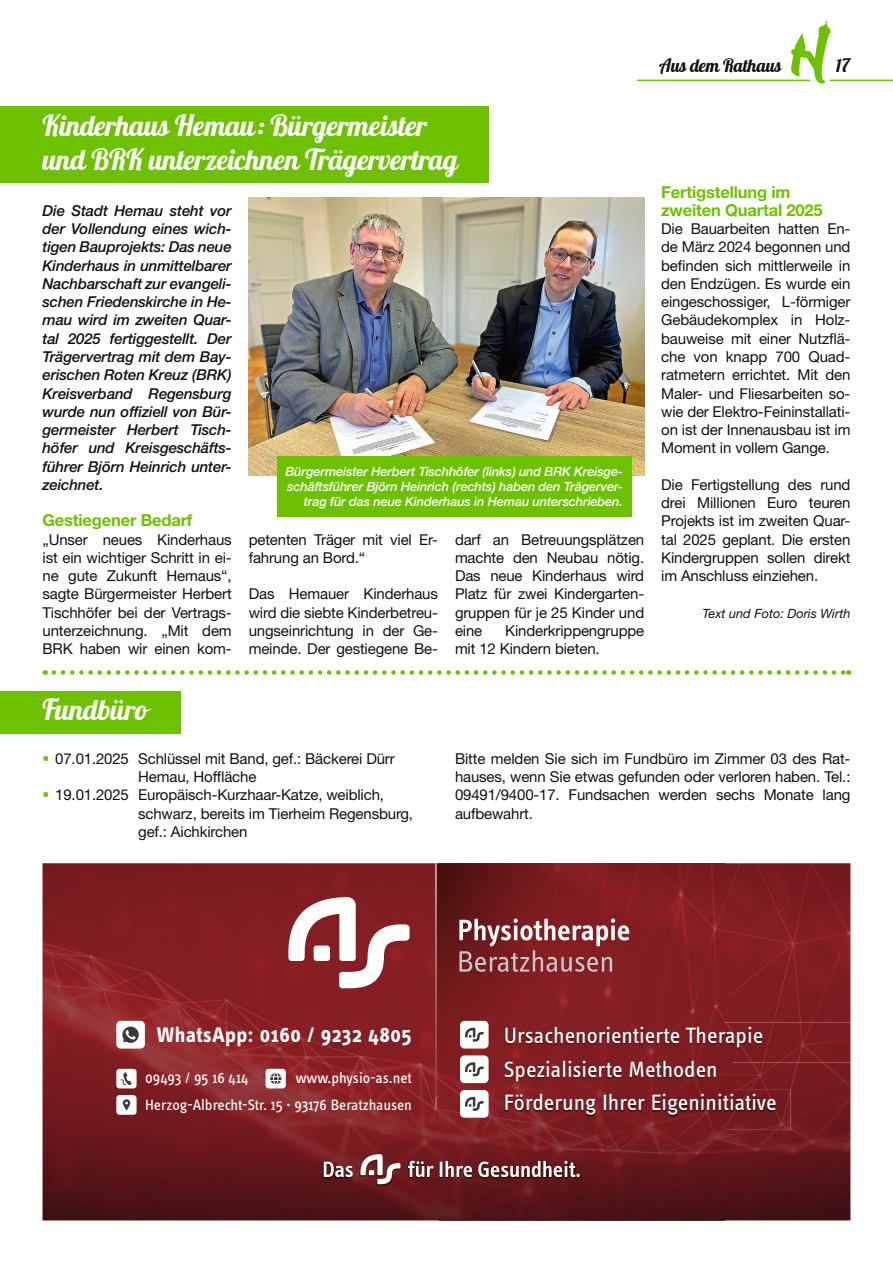
<style>
.page{position:relative;width:893px;height:1263px;background:#fff}
.page>*{position:absolute;margin:0;border:0;box-sizing:border-box;transform-origin:0 0}
.Überschrift1{font:28.5px/34.2px "Galada";letter-spacing:-.01em;color:#fff}
.t1{font:22.95px/33.8px "Info Text Pro";color:#fff}
.t2{font:700 21.75px "Info Text Pro";letter-spacing:.02em;color:#fff}
.Überschrift1-2{font:18px "Galada";letter-spacing:-.01em;color:#11110f}
.Überschrift_klein{font:700 16.5px/18.3px "Helvetica Neue LT Std";letter-spacing:-.01em;color:#6ec100}
.t3{font:15.45px/27.2px "Info Text Pro";letter-spacing:-.005em;color:#fff;text-align:right}
.Fliesstext{font:15px/18.3px "Helvetica Neue LT Std";letter-spacing:-.01em;color:#11110f;text-align:justify}
.Vorspann{font:italic 500 15px/18.3px "Helvetica Neue LT Std";letter-spacing:-.01em;color:#11110f;text-align:justify}
.Bildunterschrift{font:italic 500 12.75px/15px "Helvetica Neue LT Std";letter-spacing:-.01em;color:#fff;text-align:right}
.Autor{font:italic 12.75px "Helvetica Neue LT Std";color:#11110f}
</style>
<div class="page">
<hr style="left:831px;top:80px;width:62px;height:1px;background:#6ec100">
<svg style="left:791px;top:21px;width:40px;height:63px"></svg>
<hr style="left:638px;top:80px;width:171px;height:1px;background:#6ec100">
<svg style="left:54px;top:670px;width:795px;height:5px"></svg>
<img style="left:249px;top:198px;width:395px;height:278px">
<div style="left:0;top:106px;width:489px;height:77px;background:#6ec100"></div>
<div style="left:277px;top:456px;width:354px;height:61px;background:#6ec100"></div>
<img style="left:43px;top:863px;width:807px;height:357px">
<img style="left:436px;top:863px;width:259px;height:233px">
<img style="left:435px;top:863px;width:1px;height:246px">
<svg style="left:288px;top:897px;width:121px;height:91px"></svg>
<svg style="left:459px;top:918px;width:170px;height:54px;background:#995255"></svg>
<img style="left:322px;top:1153px;width:260px;height:34px">
<svg style="left:324px;top:1161px;width:29px;height:16px"></svg>
<svg style="left:408px;top:1161px;width:26px;height:16px"></svg>
<svg style="left:440px;top:1161px;width:32px;height:16px"></svg>
<svg style="left:478px;top:1161px;width:102px;height:16px"></svg>
<svg style="left:360px;top:1154px;width:40px;height:30px"></svg>
<img style="left:502px;top:1022px;width:348px;height:40px">
<div style="left:460px;top:1021px;width:29px;height:27px;background:#fff;border-radius:4px"></div>
<svg style="left:465px;top:1028px;width:19px;height:14px"></svg>
<div style="left:460px;top:1055px;width:29px;height:28px;background:#fff;border-radius:4px"></div>
<svg style="left:465px;top:1062px;width:19px;height:14px"></svg>
<img style="left:502px;top:1056px;width:230px;height:34px">
<div style="left:460px;top:1090px;width:29px;height:28px;background:#fff;border-radius:4px"></div>
<svg style="left:465px;top:1097px;width:19px;height:14px"></svg>
<img style="left:502px;top:1090px;width:288px;height:40px">
<img style="left:502px;top:1090px;width:193px;height:6px">
<div style="left:116px;top:1069px;width:21px;height:19px;background:#fff;border-radius:3px"></div>
<svg style="left:120px;top:1072px;width:12px;height:13px"></svg>
<div style="left:116px;top:1021px;width:29px;height:27px;background:#fff;border-radius:4px"></div>
<svg style="left:122px;top:1026px;width:17px;height:17px"></svg>
<div style="left:266px;top:1069px;width:20px;height:19px;background:#fff;border-radius:3px"></div>
<svg style="left:270px;top:1073px;width:11px;height:11px"></svg>
<div style="left:116px;top:1095px;width:21px;height:20px;background:#fff;border-radius:3px"></div>
<svg style="left:123px;top:1099px;width:7px;height:11px"></svg>
<div style="left:0;top:691px;width:181px;height:42px;background:#6ec100"></div>
<p class="Überschrift1-2" style="left:659px;top:55px;width:124px">Aus dem Rathaus</p>
<p class="Überschrift1-2" style="left:836px;top:55px;width:16px">17</p>
<p class="Überschrift1" style="left:43px;top:109px;width:417px">Kinderhaus Hemau: Bürgermeister und BRK unterzeichnen Trägervertrag</p>
<p class="Vorspann" style="left:43px;top:201px;width:191px">Die Stadt Hemau steht vor der Vollendung eines wich&shy;tigen Bauprojekts: Das neue Kinderhaus in unmittelbarer Nachbarschaft zur evangeli&shy;schen Friedenskirche in He&shy;mau wird im zweiten Quar&shy;tal 2025 fertiggestellt. Der Trägervertrag mit dem Bay&shy;erischen Roten Kreuz (BRK)<br>Kreisverband Regensburg wurde nun offiziell von Bür&shy;germeister Herbert Tisch&shy;höfer und Kreisgeschäfts&shy;führer Björn Heinrich unter&shy;zeichnet.</p>
<p class="Überschrift_klein" style="left:43px;top:511px;width:151px">Gestiegener Bedarf</p>
<p class="Fliesstext" style="left:43px;top:530px;width:191px">„Unser neues Kinderhaus ist ein wichtiger Schritt in ei&shy;ne gute Zukunft Hemaus“, sagte Bürgermeister Herbert Tischhöfer bei der Vertrags&shy;unterzeichnung. „Mit dem BRK haben wir einen kom-</p>
<p class="Bildunterschrift" style="left:285px;top:464px;width:339px">Bürgermeister Herbert Tischhöfer (links) und BRK Kreisge&shy;schäftsführer Björn Heinrich (rechts) haben den Trägerver&shy;trag für das neue Kinderhaus in Hemau unterschrieben.</p>
<p class="Fliesstext" style="left:249px;top:530px;width:191px">petenten Träger mit viel Er&shy;fahrung an Bord.“</p>
<p class="Fliesstext" style="left:249px;top:585px;width:191px">Das Hemauer Kinderhaus wird die siebte Kinderbetreu&shy;ungseinrichtung in der Ge&shy;meinde. Der gestiegene Be-</p>
<p class="Fliesstext" style="left:455px;top:530px;width:191px">darf an Betreuungsplätzen machte den Neubau nötig.<br>Das neue Kinderhaus wird Platz für zwei Kindergarten&shy;gruppen für je 25 Kinder und eine</p>
<p class="Fliesstext" style="left:455px;top:621px;width:191px;text-indent:50px">Kinderkrippengruppe mit 12 Kindern bieten.</p>
<p class="Überschrift_klein" style="left:661px;top:182px;width:163px">Fertigstellung im zweiten Quartal 2025</p>
<p class="Fliesstext" style="left:661px;top:219px;width:191px">Die Bauarbeiten hatten En&shy;de März 2024 begonnen und befinden sich mittlerweile in den Endzügen. Es wurde ein eingeschossiger, L-förmiger Gebäudekomplex in Holz&shy;bauweise mit einer Nutzflä&shy;che von knapp 700 Quad&shy;ratmetern errichtet. Mit den Maler- und Fliesarbeiten so&shy;wie der Elektro-Feininstallati&shy;on ist der Innenausbau ist im Moment in vollem Gange.</p>
<p class="Fliesstext" style="left:661px;top:475px;width:191px">Die Fertigstellung des rund drei Millionen Euro teuren Projekts ist im zweiten Quar&shy;tal 2025 geplant. Die ersten Kindergruppen sollen direkt im Anschluss einziehen.</p>
<p class="Autor" style="left:702px;top:605px;width:150px">Text und Foto: Doris Wirth</p>
<p class="Überschrift1" style="left:43px;top:693px;width:107px">Fundbüro</p>
<p class="Fliesstext" style="left:138px;top:749px;width:258px;text-indent:-83px">07.01.2025 Schlüssel mit Band, gef.: Bäckerei Dürr<br>Hemau, Hoffläche</p>
<p class="Fliesstext" style="left:138px;top:786px;width:276px;text-align:left;text-indent:-83px">19.01.2025 Europäisch-Kurzhaar-Katze, weiblich, schwarz, bereits im Tierheim Regensburg, gef.: Aichkirchen</p>
<p class="Fliesstext" style="left:455px;top:749px;width:397px">Bitte melden Sie sich im Fundbüro im Zimmer 03 des Rat&shy;hauses, wenn Sie etwas gefunden oder verloren haben. Tel.:<br>09491/9400-17. Fundsachen werden sechs Monate lang aufbewahrt.</p>
<p class="t2" style="left:157px;top:1021px;width:256px">WhatsApp: 0160 / 9232 4805</p>
<p class="t3" style="left:145px;top:1064px;width:268px">www.physio-as.net<br>Herzog-Albrecht-Str. 15 · 93176 Beratzhausen</p>
<p class="t3" style="left:145px;top:1064px;width:105px">09493 / 95 16 414</p>
<p class="t1" style="left:504px;top:1018px;width:274px">Ursachenorientierte Therapie<br>Spezialisierte Methoden<br>Förderung Ihrer Eigeninitiative</p>
</div>
